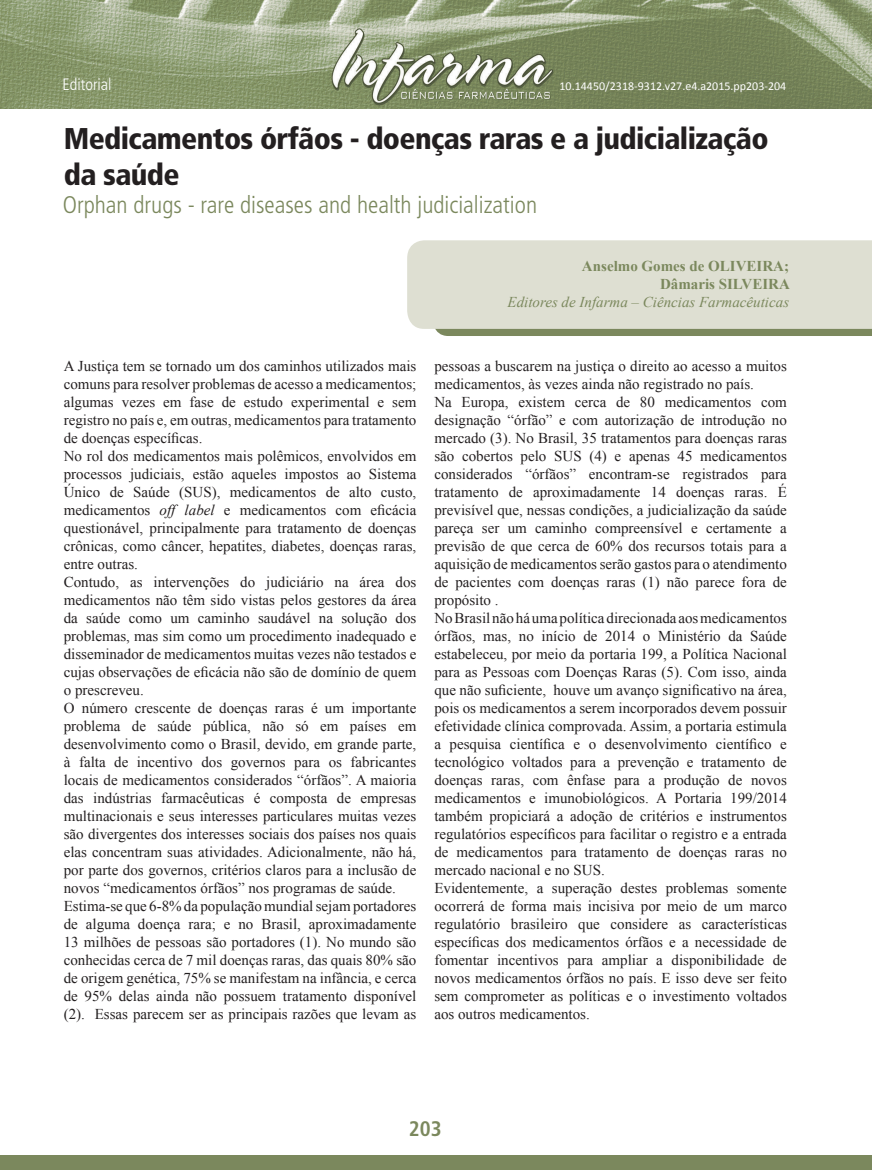
<style>
.page{position:relative;width:872px;height:1170px;background:#fff}
.page>*{position:absolute;margin:0;border:0;box-sizing:border-box;transform-origin:0 0}
.t1{font:900 condensed 30px/36px "Frutiger";letter-spacing:-.02em;color:#231f20}
.t2{font:300 condensed 24px "Frutiger";color:#7b885d}
.t3{font:700 condensed 21px "Frutiger LT Std";color:#7b885d}
.t4{font:300 condensed 16.5px "Frutiger";color:#fff}
.t5{font:15px/18px "Times New Roman";color:#231f20}
.t6{font:italic 15px "Times New Roman";color:#7b885d}
.t7{font:700 15px/18px "Times New Roman";color:#7b885d;text-align:right}
.t8{font:12px "Calibri";color:#fff}
.s1{font-style:italic}
</style>
<div class="page">
<img style="left:0;top:0;width:872px;height:108px">
<div style="left:0;top:1154px;width:872px;height:15px;background:#7b885d"></div>
<div style="left:435px;top:329px;width:437px;height:7px;background:#7b885d"></div>
<div style="left:407px;top:240px;width:465px;height:89px;background:#dedfd2"></div>
<p class="t4" style="left:62px;top:75px;width:51px">Editorial</p>
<h1 class="t1" style="left:64px;top:120px;width:706px">Medicamentos órfãos - doenças raras e a judicialização da saúde</h1>
<h2 class="t2" style="left:63px;top:191px;width:476px">Orphan drugs - rare diseases and health judicialization</h2>
<p class="t8" style="left:559px;top:78px;width:228px">10.14450/2318-9312.v27.e4.a2015.pp203-204</p>
<p class="t7" style="left:582px;top:257px;width:209px">Anselmo Gomes de OLIVEIRA;<br>Dâmaris SILVEIRA</p>
<p class="t6" style="left:507px;top:292px;width:283px">Editores de Infarma – Ciências Farmacêuticas</p>
<p class="t5" style="left:64px;top:356px;width:354px">A Justiça tem se tornado um dos caminhos utilizados mais comuns para resolver problemas de acesso a medicamentos; algumas vezes em fase de estudo experimental e sem registro no país e, em outras, medicamentos para tratamento de doenças específicas.<br>No rol dos medicamentos mais polêmicos, envolvidos em processos judiciais, estão aqueles impostos ao Sistema Único de Saúde (SUS), medicamentos de alto custo, medicamentos <span class="s1">off label</span> e medicamentos com eficácia questionável, principalmente para tratamento de doenças crônicas, como câncer, hepatites, diabetes, doenças raras, entre outras.<br>Contudo, as intervenções do judiciário na área dos medicamentos não têm sido vistas pelos gestores da área da saúde como um caminho saudável na solução dos problemas, mas sim como um procedimento inadequado e disseminador de medicamentos muitas vezes não testados e cujas observações de eficácia não são de domínio de quem o prescreveu.<br>O número crescente de doenças raras é um importante problema de saúde pública, não só em países em desenvolvimento como o Brasil, devido, em grande parte, à falta de incentivo dos governos para os fabricantes locais de medicamentos considerados “órfãos”. A maioria das indústrias farmacêuticas é composta de empresas multinacionais e seus interesses particulares muitas vezes são divergentes dos interesses sociais dos países nos quais elas concentram suas atividades. Adicionalmente, não há, por parte dos governos, critérios claros para a inclusão de novos “medicamentos órfãos” nos programas de saúde.<br>Estima-se que 6-8% da população mundial sejam portadores de alguma doença rara; e no Brasil, aproximadamente 13 milhões de pessoas são portadores (1). No mundo são conhecidas cerca de 7 mil doenças raras, das quais 80% são de origem genética, 75% se manifestam na infância, e cerca de 95% delas ainda não possuem tratamento disponível (2). Essas parecem ser as principais razões que levam as</p>
<p class="t5" style="left:434px;top:356px;width:354px">pessoas a buscarem na justiça o direito ao acesso a muitos medicamentos, às vezes ainda não registrado no país.<br>Na Europa, existem cerca de 80 medicamentos com designação “órfão” e com autorização de introdução no mercado (3). No Brasil, 35 tratamentos para doenças raras são cobertos pelo SUS (4) e apenas 45 medicamentos considerados “órfãos” encontram-se registrados para tratamento de aproximadamente 14 doenças raras. É previsível que, nessas condições, a judicialização da saúde pareça ser um caminho compreensível e certamente a previsão de que cerca de 60% dos recursos totais para a aquisição de medicamentos serão gastos para o atendimento de pacientes com doenças raras (1) não parece fora de propósito .<br>No Brasil não há uma política direcionada aos medicamentos órfãos, mas, no início de 2014 o Ministério da Saúde estabeleceu, por meio da portaria 199, a Política Nacional para as Pessoas com Doenças Raras (5). Com isso, ainda que não suficiente, houve um avanço significativo na área, pois os medicamentos a serem incorporados devem possuir efetividade clínica comprovada. Assim, a portaria estimula a pesquisa científica e o desenvolvimento científico e tecnológico voltados para a prevenção e tratamento de doenças raras, com ênfase para a produção de novos medicamentos e imunobiológicos. A Portaria 199/2014 também propiciará a adoção de critérios e instrumentos regulatórios específicos para facilitar o registro e a entrada de medicamentos para tratamento de doenças raras no mercado nacional e no SUS.<br>Evidentemente, a superação destes problemas somente ocorrerá de forma mais incisiva por meio de um marco regulatório brasileiro que considere as características específicas dos medicamentos órfãos e a necessidade de fomentar incentivos para ampliar a disponibilidade de novos medicamentos órfãos no país. E isso deve ser feito sem comprometer as políticas e o investimento voltados aos outros medicamentos.</p>
<h3 class="t3" style="left:409px;top:1116px;width:34px">203</h3>
</div>
